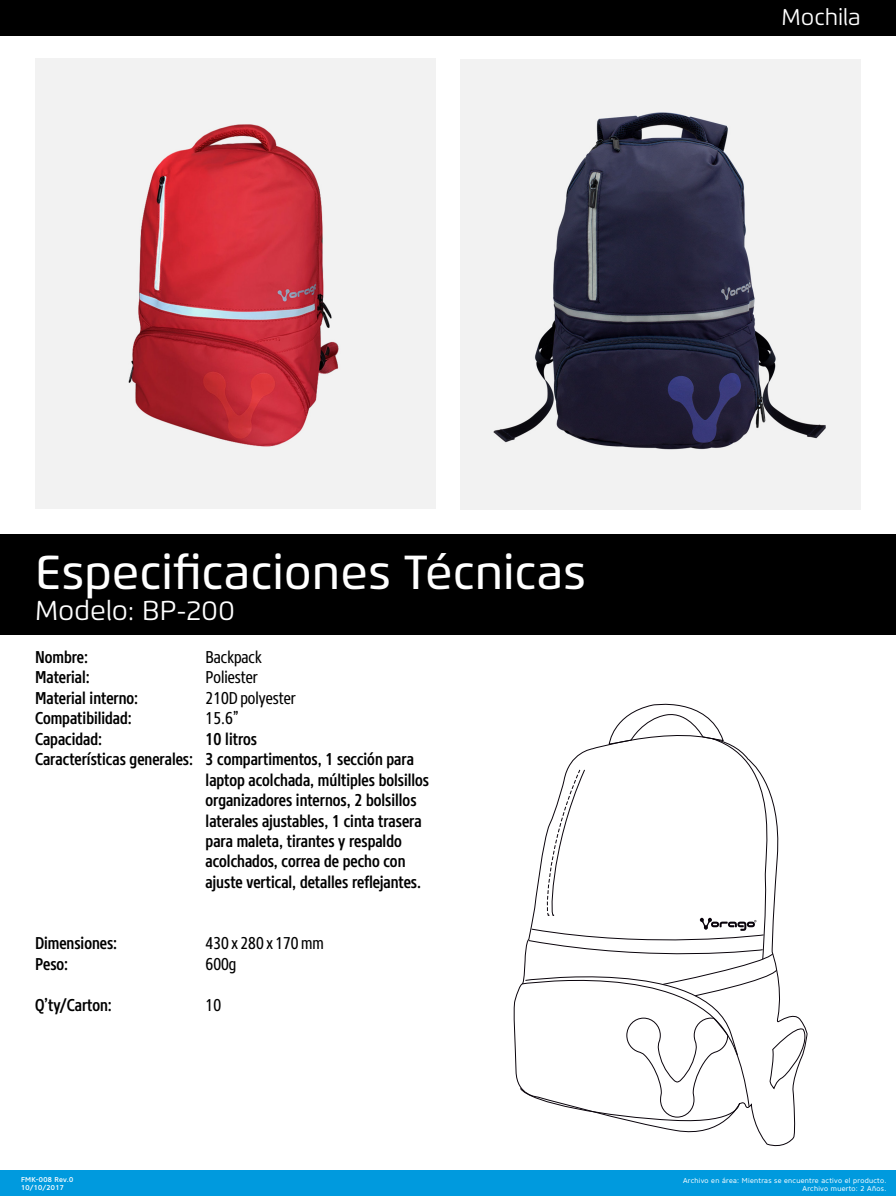
<style>
.page{position:relative;width:896px;height:1196px;background:#fff}
.page>*{position:absolute;margin:0;border:0;box-sizing:border-box;transform-origin:0 0}
.t1{font:500 47.69px "Flexo";color:#fff}
.t2{font:27.21px "Flexo";color:#fff}
.t3{font:22.75px "Flexo";color:#fff}
.t4{font:500 17.06px "Core Sans N57 Cn";color:#000}
.t5{font:17.06px "Core Sans N47 Cn";color:#000}
.t6{font:7px/7.9px "Core Sans N45";letter-spacing:.04em;color:#fff;text-align:right}
.t7{font:500 7px/7.9px "Core Sans N55";letter-spacing:.04em;color:#fff}
</style>
<div class="page">
<svg style="left:519px;top:703px;width:289px;height:420px"></svg>
<div style="left:0;top:1170px;width:896px;height:25px;background:#009ade"></div>
<div style="left:0;top:534px;width:896px;height:100px;background:#000"></div>
<div style="left:0;top:0;width:896px;height:35px;background:#000"></div>
<img style="left:35px;top:59px;width:401px;height:449px">
<img style="left:460px;top:59px;width:401px;height:450px">
<h3 class="t3" style="left:782px;top:3px;width:81px">Mochila</h3>
<h1 class="t1" style="left:35px;top:543px;width:553px">Especificaciones Técnicas</h1>
<h2 class="t2" style="left:35px;top:594px;width:202px">Modelo: BP-200</h2>
<p class="t4" style="left:35px;top:646px;width:55px">Nombre:</p>
<p class="t5" style="left:206px;top:646px;width:58px">Backpack</p>
<p class="t4" style="left:35px;top:666px;width:56px">Material:</p>
<p class="t5" style="left:206px;top:667px;width:54px">Poliester</p>
<p class="t4" style="left:35px;top:686px;width:105px">Material interno:</p>
<p class="t5" style="left:206px;top:687px;width:92px">210D polyester</p>
<p class="t4" style="left:35px;top:707px;width:98px">Compatibilidad:</p>
<p class="t5" style="left:206px;top:707px;width:35px">15.6”</p>
<p class="t4" style="left:35px;top:727px;width:69px">Capacidad:</p>
<p class="t4" style="left:206px;top:727px;width:53px">10 litros</p>
<p class="t4" style="left:35px;top:748px;width:380px">Características generales: 3 compartimentos, 1 sección para</p>
<p class="t4" style="left:206px;top:768px;width:225px">laptop acolchada, múltiples bolsillos</p>
<p class="t4" style="left:206px;top:789px;width:212px">organizadores internos, 2 bolsillos</p>
<p class="t4" style="left:206px;top:809px;width:218px">laterales ajustables, 1 cinta trasera</p>
<p class="t4" style="left:206px;top:829px;width:198px">para maleta, tirantes y respaldo</p>
<p class="t4" style="left:206px;top:850px;width:201px">acolchados, correa de pecho con</p>
<p class="t4" style="left:206px;top:870px;width:217px">ajuste vertical, detalles reflejantes.</p>
<p class="t4" style="left:35px;top:932px;width:84px">Dimensiones:</p>
<p class="t5" style="left:206px;top:932px;width:120px">430 x 280 x 170mm</p>
<p class="t4" style="left:35px;top:952px;width:35px">Peso:</p>
<p class="t5" style="left:206px;top:953px;width:32px">600g</p>
<p class="t4" style="left:35px;top:993px;width:78px">Q’ty/Carton:</p>
<p class="t5" style="left:206px;top:994px;width:17px">10</p>
<p class="t7" style="left:21px;top:1175px;width:54px">FMK-008 Rev.0<br>10/10/2017</p>
<p class="t6" style="left:683px;top:1176px;width:205px">Archivo en área: Mientras se encuentre activo el producto.<br>Archivo muerto: 2 Años.</p>
</div>
